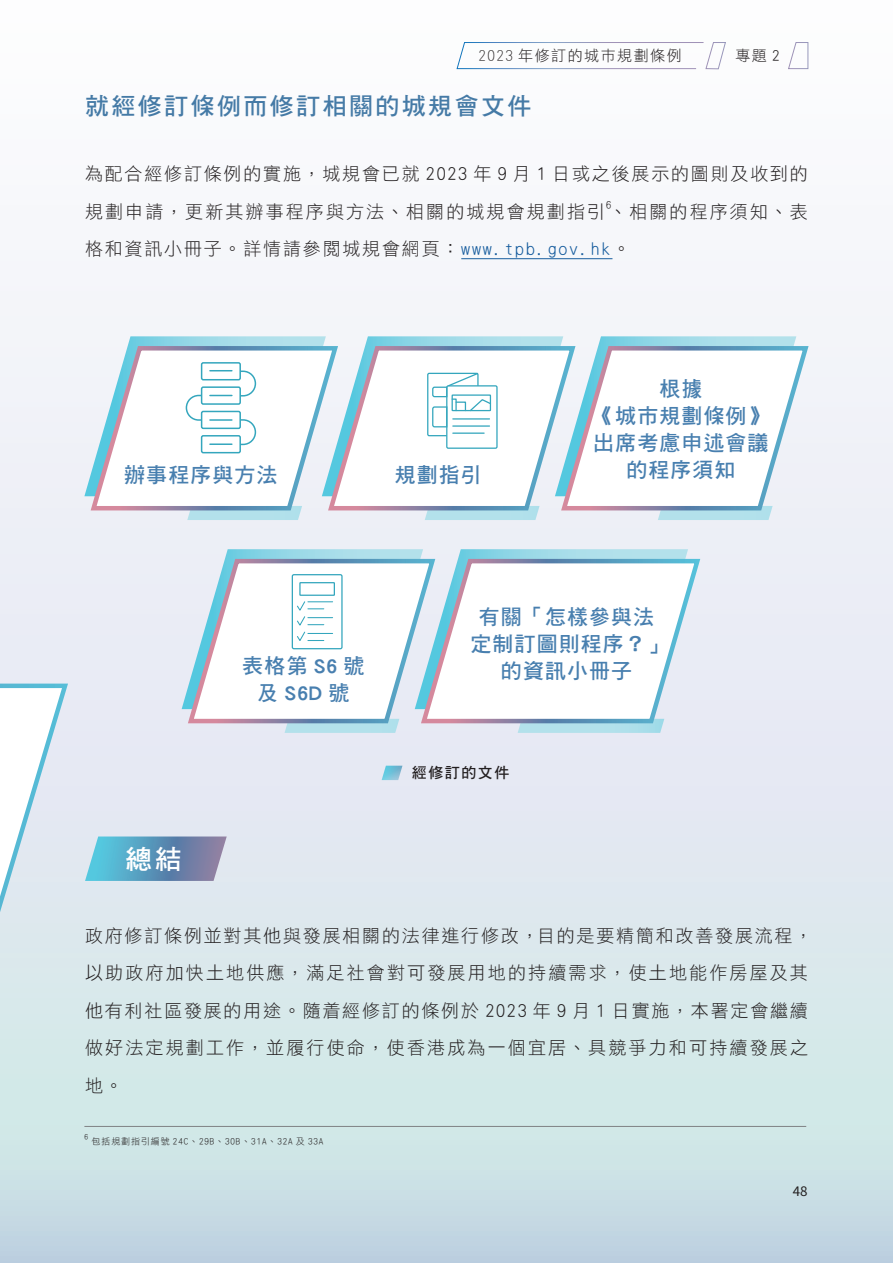
<style>
.page{position:relative;width:893px;height:1263px;background:#fff}
.page>*{position:absolute;margin:0;border:0;box-sizing:border-box;transform-origin:0 0}
.Body_Title__White{font:27px "DF Hei Bd HK BF";color:#fff}
.Body_Title__16pt{font:24px "DF Hei Bd HK BF";letter-spacing:.1em;color:#457aa6}
.Graphics_Title__blue__14{font:21px/27px "DF Hei Bd HKP BF";letter-spacing:.05em;color:#487faf;text-align:center}
.Content_Body{font:18px/37.5px "DF Li Hei W3 WIN BF";letter-spacing:.1em;color:#231f20}
.t1{font:15px "DF Hei Lt HK BF";letter-spacing:.1em;color:#231f20}
.t2{font:15px "DF Hei Bd HK BF";letter-spacing:.1em;color:#231f20}
.t3{font:15px "DF Li Hei W3 WIN BF";color:#231f20}
.t4{font:15px "Source Sans Variable";color:#231f20}
.Content_Body-2{font:10.5px "DF Li Hei W3 WIN BF";color:#231f20}
.NOTES2{font:9px "DF Li Hei W3 WIN BF";letter-spacing:.1em;color:#231f20}
.Content_Body-3{font:7.5px "DF Li Hei W3 WIN BF";color:#231f20}
.s1{color:#175d9e}
</style>
<div class="page">
<div style="left:0;top:0;width:893px;height:1263px;background:linear-gradient(to bottom,#fffcff,#ccdfe6)"></div>
<hr style="left:461px;top:258px;width:151px;height:1px;background:#175d9e">
<svg style="left:85px;top:836px;width:142px;height:45px;background:#6fa0bf"></svg>
<svg style="left:382px;top:766px;width:20px;height:14px"></svg>
<hr style="left:84px;top:1126px;width:722px;height:1px;background:#808285">
<svg style="left:788px;top:42px;width:20px;height:27px"></svg>
<svg style="left:457px;top:42px;width:269px;height:27px"></svg>
<svg style="left:0;top:681px;width:71px;height:495px"></svg>
<svg style="left:697px;top:557px;width:6px;height:170px"></svg>
<svg style="left:84px;top:336px;width:728px;height:184px"></svg>
<svg style="left:182px;top:549px;width:515px;height:184px"></svg>
<p class="t1" style="left:478px;top:48px;width:205px">2023 年修訂的城巿規劃條例</p>
<p class="t3" style="left:735px;top:48px;width:46px">專題 2</p>
<p class="Body_Title__16pt" style="left:85px;top:94px;width:448px">就經修訂條例而修訂相關的城規會文件</p>
<p class="Content_Body" style="left:85px;top:155px;width:724px">為配合經修訂條例的實施，城規會已就 2023 年 9 月 1 日或之後展示的圖則及收到的規劃申請，更新其辦事程序與方法、相關的城規會規劃指引、相關的程序須知、表</p>
<p class="Content_Body-2" style="left:606px;top:200px;width:7px">6</p>
<p class="Content_Body" style="left:85px;top:230px;width:547px">格和資訊小冊子。詳情請參閱城規會網頁：<span class="s1">www.tpb.gov.hk</span>。</p>
<p class="Graphics_Title__blue__14" style="left:124px;top:461px;width:155px">辦事程序與方法</p>
<p class="Graphics_Title__blue__14" style="left:395px;top:461px;width:89px">規劃指引</p>
<p class="Graphics_Title__blue__14" style="left:659px;top:375px;width:45px">根據</p>
<p class="Graphics_Title__blue__14" style="left:593px;top:402px;width:177px">《城市規劃條例》</p>
<p class="Graphics_Title__blue__14" style="left:593px;top:429px;width:177px">出席考慮申述會議的程序須知</p>
<p class="Body_Title__White" style="left:125px;top:845px;width:58px">總結</p>
<p class="Graphics_Title__blue__14" style="left:242px;top:652px;width:124px">表格第 S6 號</p>
<p class="Graphics_Title__blue__14" style="left:257px;top:679px;width:94px">及 S6D 號</p>
<p class="Graphics_Title__blue__14" style="left:470px;top:603px;width:199px">有關「怎樣參與法定制訂圖則程序？」的資訊小冊子</p>
<p class="t2" style="left:412px;top:765px;width:99px">經修訂的文件</p>
<p class="Content_Body" style="left:85px;top:916px;width:729px">政府修訂條例並對其他與發展相關的法律進行修改，目的是要精簡和改善發展流程，以助政府加快土地供應，滿足社會對可發展用地的持續需求，使土地能作房屋及其他有利社區發展的用途。隨着經修訂的條例於 2023 年 9 月 1 日實施，本署定會繼續做好法定規劃工作，並履行使命，使香港成為一個宜居、具競爭力和可持續發展之地。</p>
<p class="Content_Body-3" style="left:84px;top:1133px;width:5px">6</p>
<p class="NOTES2" style="left:92px;top:1137px;width:233px">包括規劃指引編號 24C、29B、30B、31A、32A 及 33A</p>
<p class="t4" style="left:793px;top:1181px;width:16px">48</p>
</div>
